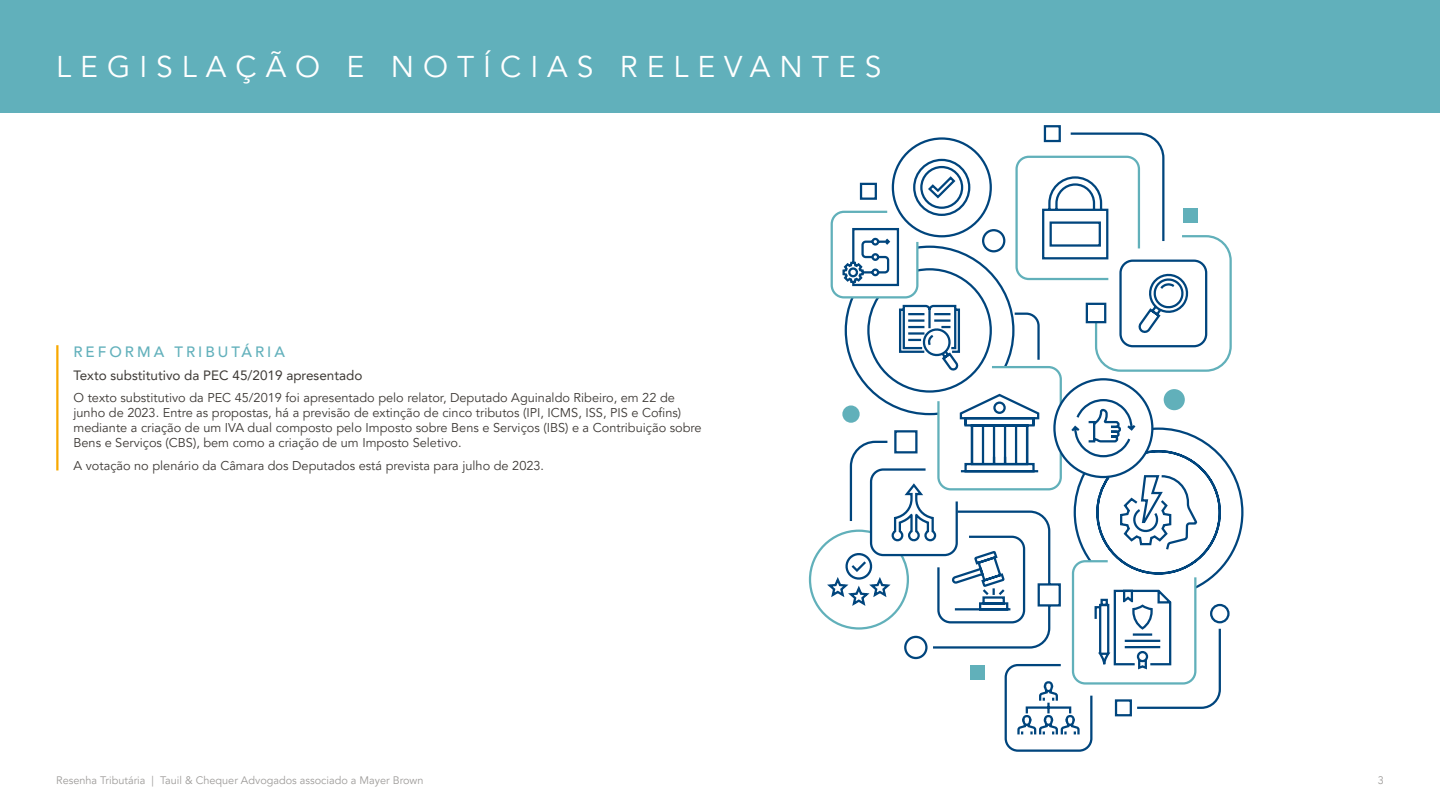
<style>
.page{position:relative;width:1440px;height:810px;background:#fff}
.page>*{position:absolute;margin:0;border:0;box-sizing:border-box;transform-origin:0 0}
.t1{font:30px "Avenir LT Pro";letter-spacing:.3em;color:#fff}
.t2{font:500 15px "Avenir LT Pro";letter-spacing:.2em;color:#63b1bc}
.t3{font:13.5px "Avenir LT Pro";color:#3d3935}
.t4{font:12.75px/15.3px "Avenir LT Pro";color:#3d3935}
.t5{font:10.88px "Avenir LT Pro";color:#9e9c9a}
</style>
<div class="page">
<div style="left:0;top:0;width:1440px;height:112px;background:#61b0bb"></div>
<hr style="left:56px;top:345px;width:2px;height:125px;background:#f8a800">
<svg style="left:903px;top:125px;width:341px;height:627px"></svg>
<svg style="left:808px;top:155px;width:333px;height:461px"></svg>
<svg style="left:824px;top:158px;width:407px;height:589px"></svg>
<p class="t1" style="left:56px;top:49px;width:827px">LEGISLAÇÃO E NOTÍCIAS RELEVANTES</p>
<p class="t2" style="left:74px;top:342px;width:213px">REFORMA TRIBUTÁRIA</p>
<p class="t3" style="left:74px;top:367px;width:290px">Texto substitutivo da PEC 45/2019 apresentado</p>
<p class="t4" style="left:74px;top:390px;width:630px">O texto substitutivo da PEC 45/2019 foi apresentado pelo relator, Deputado Aguinaldo Ribeiro, em 22 de junho de 2023. Entre as propostas, há a previsão de extinção de cinco tributos (IPI, ICMS, ISS, PIS e Cofins) mediante a criação de um IVA dual composto pelo Imposto sobre Bens e Serviços (IBS) e a Contribuição sobre Bens e Serviços (CBS), bem como a criação de um Imposto Seletivo.</p>
<p class="t4" style="left:74px;top:458px;width:472px">A votação no plenário da Câmara dos Deputados está prevista para julho de 2023.</p>
<p class="t5" style="left:56px;top:774px;width:369px">Resenha Tributária | Tauil &amp; Chequer Advogados associado a Mayer Brown</p>
<p class="t5" style="left:1378px;top:774px;width:8px">3</p>
</div>
